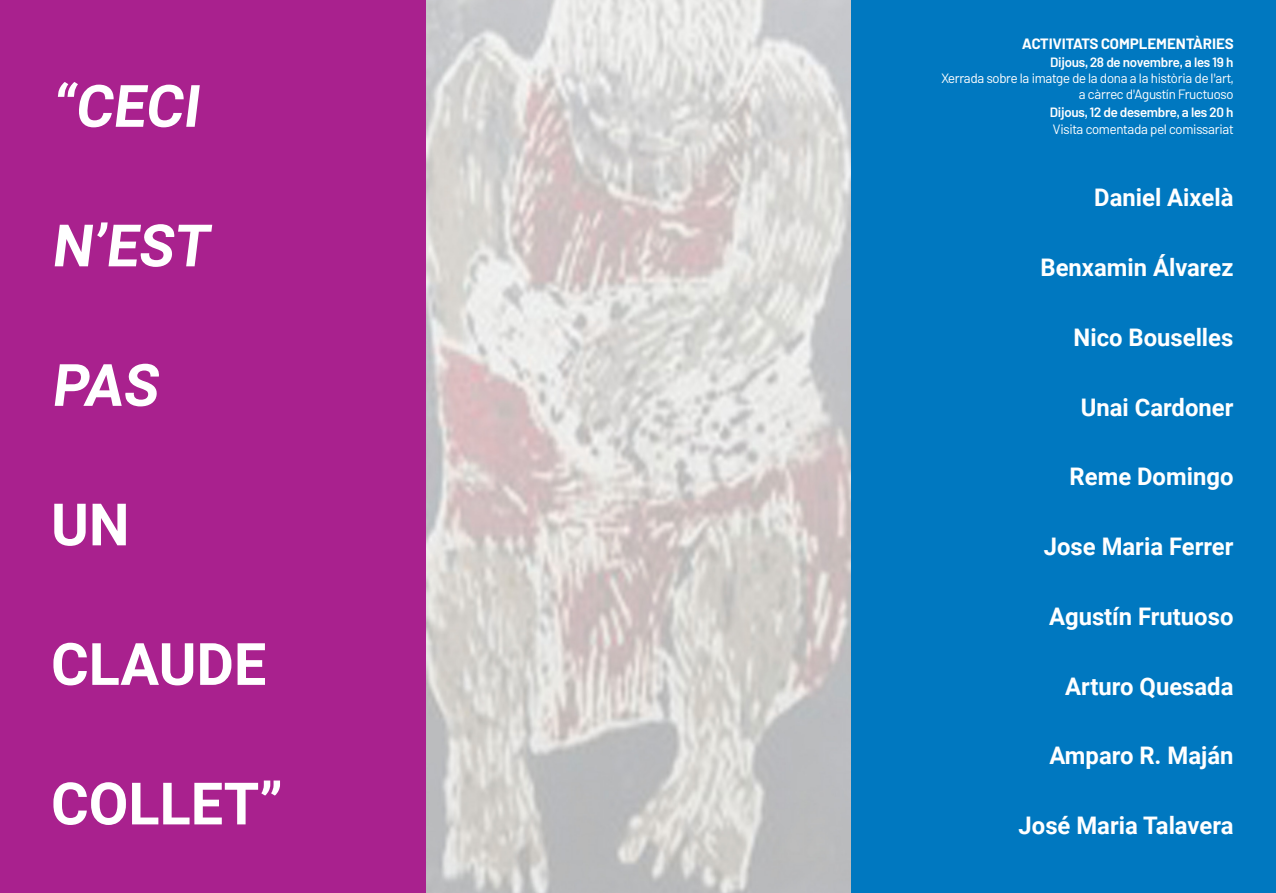
<style>
.page{position:relative;width:1276px;height:893px;background:#fff}
.page>*{position:absolute;margin:0;border:0;box-sizing:border-box;transform-origin:0 0}
.t1{font:700 58.5px "Roboto";color:#fff}
.t2{font:700 24.15px "Roboto";color:#fff}
.t3{font:700 15px "Elahac";color:#fff}
.t4{font:13.5px/16.2px "Elahac";letter-spacing:-.02em;color:#fff;text-align:right}
.t5{font:600 13.5px "Elahac";letter-spacing:-.02em;color:#fff}
</style>
<div class="page">
<div style="left:850px;top:0;width:426px;height:893px;background:#0078c0"></div>
<img style="left:425px;top:0;width:425px;height:893px">
<div style="left:0;top:0;width:425px;height:893px;background:#a9218e"></div>
<h1 class="t1" style="left:51px;top:65px;width:159px">“CECI</h1>
<h1 class="t1" style="left:51px;top:205px;width:168px">N’EST</h1>
<h1 class="t1" style="left:51px;top:344px;width:117px">PAS</h1>
<h1 class="t1" style="left:51px;top:484px;width:80px">UN</h1>
<h1 class="t1" style="left:51px;top:623px;width:217px">CLAUDE</h1>
<h1 class="t1" style="left:51px;top:763px;width:233px">COLLET”</h1>
<p class="t3" style="left:1022px;top:33px;width:213px">ACTIVITATS COMPLEMENTÀRIES</p>
<p class="t5" style="left:1050px;top:52px;width:185px">Dijous, 28 de novembre, a les 19 h</p>
<p class="t4" style="left:941px;top:69px;width:294px">Xerrada sobre la imatge de la dona a la història de l’art, a càrrec d’Agustín Fructuoso</p>
<p class="t5" style="left:1050px;top:103px;width:185px">Dijous, 12 de desembre, a les 20 h</p>
<p class="t4" style="left:1053px;top:120px;width:182px">Visita comentada pel comissariat</p>
<p class="t2" style="left:1094px;top:181px;width:141px">Daniel Aixelà</p>
<p class="t2" style="left:1040px;top:251px;width:194px">Benxamin Álvarez</p>
<p class="t2" style="left:1073px;top:320px;width:161px">Nico Bouselles</p>
<p class="t2" style="left:1080px;top:390px;width:154px">Unai Cardoner</p>
<p class="t2" style="left:1069px;top:460px;width:165px">Reme Domingo</p>
<p class="t2" style="left:1044px;top:530px;width:191px">Jose Maria Ferrer</p>
<p class="t2" style="left:1049px;top:599px;width:186px">Agustín Frutuoso</p>
<p class="t2" style="left:1065px;top:669px;width:170px">Arturo Quesada</p>
<p class="t2" style="left:1049px;top:739px;width:185px">Amparo R. Maján</p>
<p class="t2" style="left:1018px;top:808px;width:216px">José Maria Talavera</p>
</div>
